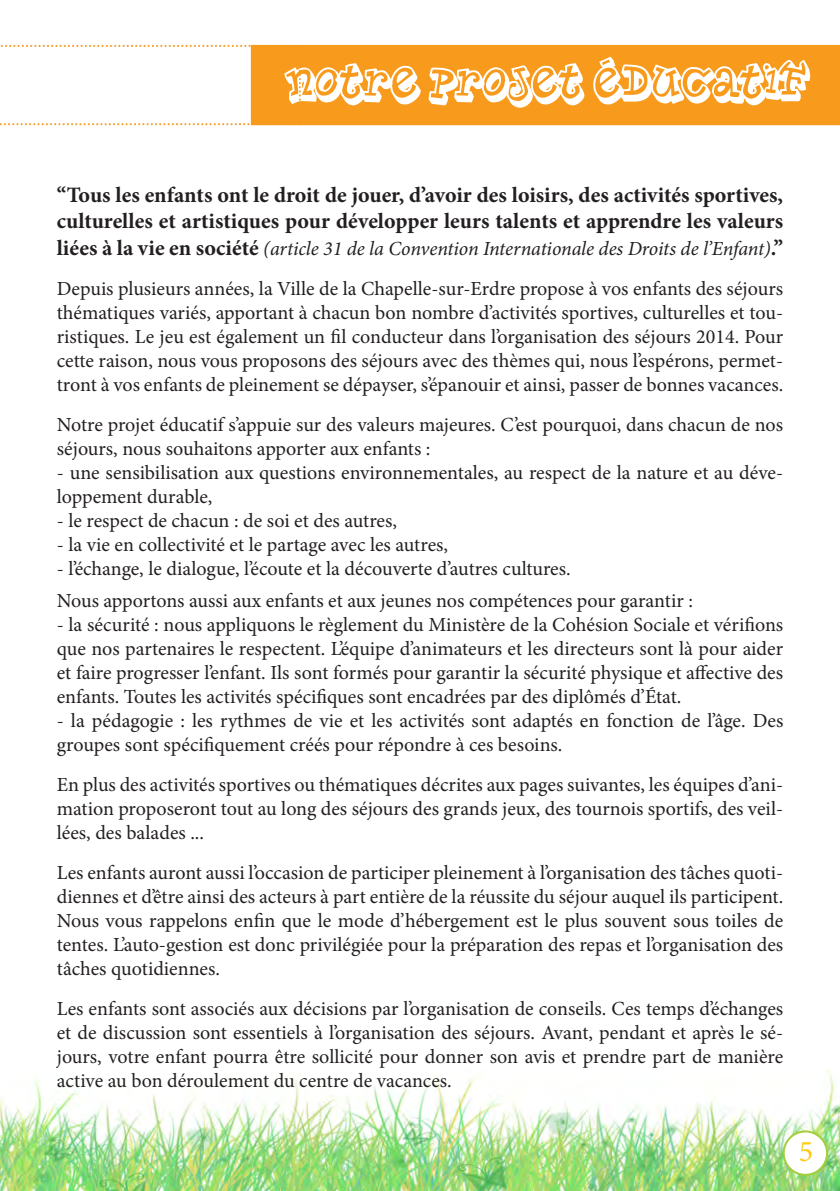
<style>
.page{position:relative;width:840px;height:1191px;background:#fff}
.page>*{position:absolute;margin:0;border:0;box-sizing:border-box;transform-origin:0 0}
.t1{font:50px "Planet Benson Two";color:#fff}
.t2{font:30px "Minion Pro";color:#feca0a}
.t3{font:700 22px/26.4px "Minion Pro";color:#231f20}
.t4{font:20px/24px "Minion Pro";color:#231f20;text-align:justify}
.t5{font:italic 20px "Minion Pro";letter-spacing:-.01em;color:#231f20}
.s1{font-weight:700;font-style:normal;font-size:22px}
</style>
<div class="page">
<div style="left:300px;top:45px;width:539px;height:80px;background:#f89a1c"></div>
<svg style="left:0;top:45px;width:300px;height:80px"></svg>
<img style="left:0;top:1069px;width:839px;height:122px">
<div style="left:783px;top:1131px;width:43px;height:43px;background:#fff;border-radius:50%"></div>
<div style="left:782px;top:1130px;width:45px;height:45px;border:2px solid #a6ce39;border-radius:50%"></div>
<p class="t1" style="left:287px;top:54px;width:521px">NOTRE PROJET ÉDUCATIF</p>
<p class="t3" style="left:57px;top:181px;width:727px">‘‘Tous les enfants ont le droit de jouer, d’avoir des loisirs, des activités sportives, culturelles et artistiques pour développer leurs talents et apprendre les valeurs</p>
<p class="t5" style="left:57px;top:235px;width:727px"><span class="s1">liées à la vie en société</span> (article 31 de la Convention Internationale des Droits de l’Enfant)<span class="s1">.’’</span></p>
<p class="t4" style="left:57px;top:276px;width:727px">Depuis plusieurs années, la Ville de la Chapelle-sur-Erdre propose à vos enfants des séjours thématiques variés, apportant à chacun bon nombre d’activités sportives, culturelles et tou&shy;ristiques. Le jeu est également un fil conducteur dans l’organisation des séjours 2014. Pour cette raison, nous vous proposons des séjours avec des thèmes qui, nous l’espérons, permet&shy;tront à vos enfants de pleinement se dépayser, s’épanouir et ainsi, passer de bonnes vacances.</p>
<p class="t4" style="left:57px;top:412px;width:727px">Notre projet éducatif s’appuie sur des valeurs majeures. C’est pourquoi, dans chacun de nos séjours, nous souhaitons apporter aux enfants :</p>
<p class="t4" style="left:57px;top:460px;width:727px">- une sensibilisation aux questions environnementales, au respect de la nature et au déve&shy;loppement durable,</p>
<p class="t4" style="left:57px;top:508px;width:341px">- le respect de chacun : de soi et des autres,</p>
<p class="t4" style="left:57px;top:532px;width:392px">- la vie en collectivité et le partage avec les autres,</p>
<p class="t4" style="left:57px;top:556px;width:515px">- l’échange, le dialogue, l’écoute et la découverte d’autres cultures.</p>
<p class="t4" style="left:57px;top:588px;width:637px">Nous apportons aussi aux enfants et aux jeunes nos compétences pour garantir :</p>
<p class="t4" style="left:57px;top:612px;width:727px">- la sécurité : nous appliquons le règlement du Ministère de la Cohésion Sociale et vérifions que nos partenaires le respectent. L’équipe d’animateurs et les directeurs sont là pour aider et faire progresser l’enfant. Ils sont formés pour garantir la sécurité physique et affective des enfants. Toutes les activités spécifiques sont encadrées par des diplômés d’État.</p>
<p class="t4" style="left:57px;top:708px;width:727px">- la pédagogie : les rythmes de vie et les activités sont adaptés en fonction de l’âge. Des groupes sont spécifiquement créés pour répondre à ces besoins.</p>
<p class="t4" style="left:57px;top:772px;width:727px">En plus des activités sportives ou thématiques décrites aux pages suivantes, les équipes d’ani&shy;mation proposeront tout au long des séjours des grands jeux, des tournois sportifs, des veil&shy;lées, des balades ...</p>
<p class="t4" style="left:57px;top:860px;width:727px">Les enfants auront aussi l’occasion de participer pleinement à l’organisation des tâches quoti&shy;diennes et d’être ainsi des acteurs à part entière de la réussite du séjour auquel ils participent.<br>Nous vous rappelons enfin que le mode d’hébergement est le plus souvent sous toiles de tentes. L’auto-gestion est donc privilégiée pour la préparation des repas et l’organisation des tâches quotidiennes.</p>
<p class="t4" style="left:57px;top:996px;width:727px">Les enfants sont associés aux décisions par l’organisation de conseils. Ces temps d’échanges et de discussion sont essentiels à l’organisation des séjours. Avant, pendant et après le sé&shy;jours, votre enfant pourra être sollicité pour donner son avis et prendre part de manière active au bon déroulement du centre de vacances.</p>
<p class="t2" style="left:798px;top:1131px;width:16px">5</p>
</div>
